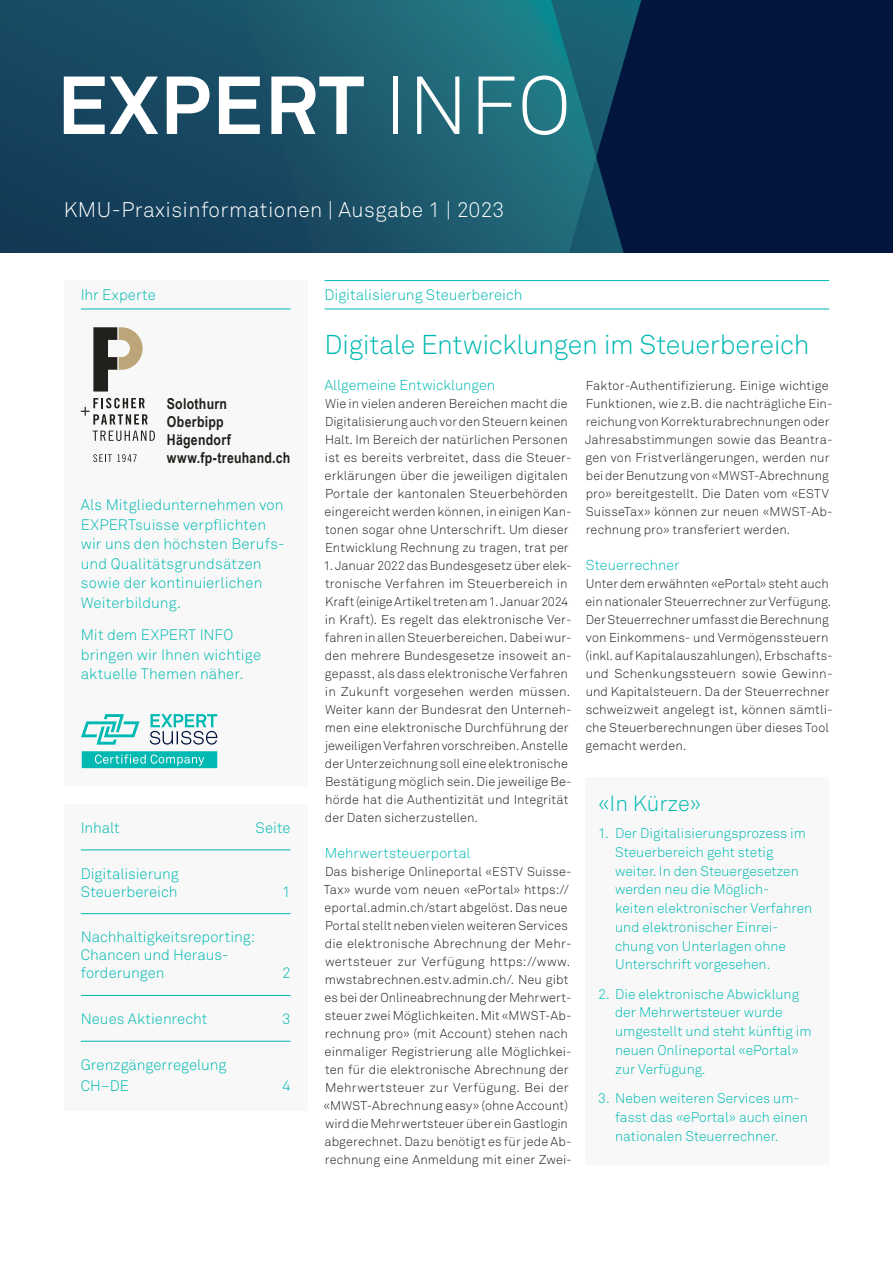
<style>
.page{position:relative;width:893px;height:1263px;background:#fff}
.page>*{position:absolute;margin:0;border:0;box-sizing:border-box;transform-origin:0 0}
.t1{font:700 81px "Akkurat Pro";letter-spacing:.02em;color:#fff}
.t2{font:27px "Akkurat Light Pro";letter-spacing:-.015em;color:#00b9b2}
.t3{font:21.75px "Akkurat Light Pro";color:#00b9b2}
.t4{font:21px "Akkurat Light Pro";letter-spacing:.02em;color:#fff}
.t5{font:15px/19.5px "Akkurat Light Pro";letter-spacing:.005em;color:#00b9b2}
.t6{font:700 15px/18px "Arial Narrow";letter-spacing:.02em;color:#21201c}
.t7{font:14.25px "Akkurat Light Pro";letter-spacing:.005em;color:#00b9b2}
.t8{font:13.8px/18.8px "Akkurat Light Pro";color:#00b9b2}
.t9{font:12.75px/18px "Akkurat Light Pro";letter-spacing:.005em;color:#21201c}
.s1{font-family:"Akkurat Light Pro";font-weight:400}
.s2{font-size:12.45px}
</style>
<div class="page">
<hr style="left:325px;top:280px;width:504px;height:1px;background:#00b9b2">
<hr style="left:325px;top:309px;width:504px;height:1px;background:#00b9b2">
<div style="left:585px;top:777px;width:244px;height:387px;background:#f8f8f8"></div>
<div style="left:64px;top:804px;width:244px;height:306px;background:#f8f8f8"></div>
<hr style="left:81px;top:849px;width:210px;height:1px;background:#00b9b2">
<hr style="left:81px;top:913px;width:210px;height:1px;background:#00b9b2">
<hr style="left:81px;top:995px;width:210px;height:1px;background:#00b9b2">
<hr style="left:81px;top:1041px;width:210px;height:1px;background:#00b9b2">
<svg style="left:0;top:0;width:225px;height:253px;background:#16445e"></svg>
<svg style="left:225px;top:0;width:668px;height:253px;background:#11405c"></svg>
<div style="left:64px;top:280px;width:244px;height:506px;background:#f8f8f8"></div>
<hr style="left:81px;top:309px;width:210px;height:1px;background:#00b9b2">
<svg style="left:93px;top:327px;width:50px;height:64px"></svg>
<svg style="left:81px;top:398px;width:67px;height:26px"></svg>
<svg style="left:93px;top:431px;width:62px;height:10px"></svg>
<svg style="left:93px;top:454px;width:44px;height:8px"></svg>
<svg style="left:150px;top:714px;width:67px;height:31px"></svg>
<svg style="left:81px;top:714px;width:59px;height:31px"></svg>
<svg style="left:82px;top:751px;width:135px;height:17px;background:#20c1bb"></svg>
<h1 class="t1" style="left:57px;top:55px;width:515px">EXPERT <span class="s1">INFO</span></h1>
<h3 class="t4" style="left:64px;top:197px;width:442px">KMU-Praxisinformationen | Ausgabe 1 | 2023</h3>
<p class="t5" style="left:81px;top:285px;width:76px">Ihr Experte</p>
<p class="t6" style="left:167px;top:394px;width:125px">Solothurn<br>Oberbipp<br>Hägendorf www.fp-treuhand.ch</p>
<p class="t5" style="left:81px;top:496px;width:204px">Als Mitgliedunternehmen von<br>EXPERTsuisse verpflichten wir uns den höchsten Berufs&shy;und Qualitätsgrundsätzen sowie der kontinuierlichen<br>Weiterbildung.</p>
<p class="t5" style="left:81px;top:625px;width:182px">Mit dem EXPERT INFO bringen wir Ihnen wichtige aktuelle Themen näher.</p>
<p class="t5" style="left:81px;top:818px;width:41px">Inhalt</p>
<p class="t5" style="left:256px;top:818px;width:36px">Seite</p>
<p class="t5" style="left:81px;top:865px;width:100px;line-height:18px">Digitalisierung<br>Steuerbereich</p>
<p class="t5" style="left:282px;top:882px;width:10px">1</p>
<p class="t5" style="left:81px;top:928px;width:176px;line-height:18px">Nachhaltigkeitsreporting:<br>Chancen und Heraus&shy;forderungen</p>
<p class="t5" style="left:282px;top:964px;width:10px">2</p>
<p class="t5" style="left:81px;top:1009px;width:128px">Neues Aktienrecht</p>
<p class="t5" style="left:282px;top:1009px;width:10px">3</p>
<p class="t5" style="left:81px;top:1054px;width:147px;line-height:21px">Grenzgängerregelung<br>CH–DE</p>
<p class="t5" style="left:282px;top:1076px;width:10px">4</p>
<p class="t5" style="left:325px;top:285px;width:199px">Digitalisierung Steuerbereich</p>
<h2 class="t2" style="left:325px;top:329px;width:486px">Digitale Entwicklungen im Steuerbereich</h2>
<p class="t7" style="left:324px;top:377px;width:172px">Allgemeine Entwicklungen</p>
<p class="t9" style="left:325px;top:395px;width:249px">Wie in vielen anderen Bereichen macht die Digitalisierung auch vor den Steuern keinen Halt. Im Bereich der natürlichen Personen ist es bereits verbreitet, dass die Steuer&shy;erklärungen über die jeweiligen digitalen Portale der kantonalen Steuerbehörden eingereicht werden können, in einigen Kan&shy;tonen sogar ohne Unterschrift. Um dieser Entwicklung Rechnung zu tragen, trat per</p>
<p class="t9" style="left:324px;top:557px;width:250px"><span class="s2">1</span>. Januar <span class="s2">2022</span> das Bundesgesetz über elek&shy;tronische Verfahren im Steuerbereich in Kraft (einige Artikel treten am <span class="s2">1</span>. Januar <span class="s2">2024 </span>in Kraft). Es regelt das elektronische Ver&shy;fahren in allen Steuerbereichen. Dabei wur&shy;den mehrere Bundesgesetze insoweit an&shy;gepasst, als dass elektronische Verfahren in Zukunft vorgesehen werden müssen.<br>Weiter kann der Bundesrat den Unterneh&shy;men eine elektronische Durchführung der jeweiligen Verfahren vorschreiben. Anstelle der Unterzeichnung soll eine elektronische Bestätigung möglich sein. Die jeweilige Be&shy;hörde hat die Authentizität und Integrität der Daten sicherzustellen.</p>
<p class="t7" style="left:325px;top:845px;width:147px">Mehrwertsteuerportal</p>
<p class="t9" style="left:324px;top:863px;width:250px">Das bisherige Onlineportal «<span class="s2">ESTV</span> Suisse-Tax» wurde vom neuen «ePortal» https:// eportal.admin.ch/start abgelöst. Das neue Portal stellt neben vielen weiteren Services die elektronische Abrechnung der Mehr&shy;wertsteuer zur Verfügung https://www. mwstabrechnen.estv.admin.ch/. Neu gibt es bei der Onlineabrechnung der Mehrwert&shy;steuer zwei Möglichkeiten. Mit «<span class="s2">MWST</span>-Ab&shy;rechnung pro» (mit Account) stehen nach einmaliger Registrierung alle Möglichkei&shy;ten für die elektronische Abrechnung der Mehrwertsteuer zur Verfügung. Bei der «<span class="s2">MWST</span>--Abrechnung easy» (ohne Account) wird die Mehrwertsteuer über ein Gastlogin abgerechnet. Dazu benötigt es für jede Ab&shy;rechnung eine Anmeldung mit einer Zwei--</p>
<p class="t9" style="left:585px;top:377px;width:249px">Faktor-Authentifizierung. Einige wichtige Funktionen, wie z.B. die nachträgliche Ein&shy;reichung von Korrekturabrechnungen oder Jahresabstimmungen sowie das Beantra&shy;gen von Fristverlängerungen, werden nur bei der Benutzung von «<span class="s2">MWST</span>-Abrechnung pro» bereitgestellt. Die Daten vom «<span class="s2">ESTV </span>SuisseTax» können zur neuen «<span class="s2">MWST</span>-Ab&shy;rechnung pro» transferiert werden.</p>
<p class="t7" style="left:586px;top:557px;width:96px">Steuerrechner</p>
<p class="t9" style="left:585px;top:575px;width:249px">Unter dem erwähnten «ePortal» steht auch ein nationaler Steuerrechner zur Verfügung.<br>Der Steuerrechner umfasst die Berechnung von Einkommens- und Vermögenssteuern (inkl. auf Kapitalauszahlungen), Erbschafts&shy;und Schenkungssteuern sowie Gewinn&shy;und Kapitalsteuern. Da der Steuerrechner schweizweit angelegt ist, können sämtli&shy;che Steuerberechnungen über dieses Tool gemacht werden.</p>
<h3 class="t3" style="left:598px;top:790px;width:105px">«In Kürze»</h3>
<p class="t8" style="left:615px;top:824px;width:199px;text-indent:-17px">1. Der Digitalisierungsprozess im<br>Steuerbereich geht stetig weiter. In den Steuergesetzen werden neu die Möglich-<br>keiten elektronischer Verfahren und elektronischer Einrei&shy;chung von Unterlagen ohne<br>Unterschrift vorgesehen.</p>
<p class="t8" style="left:615px;top:985px;width:198px;text-indent:-17px">2. Die elektronische Abwicklung der Mehrwertsteuer wurde umgestellt und steht künftig im neuen Onlineportal «ePortal» zur Verfügung.</p>
<p class="t8" style="left:615px;top:1089px;width:194px;text-indent:-17px">3. Neben weiteren Services um&shy;fasst das «ePortal» auch einen nationalen Steuerrechner.</p>
</div>
